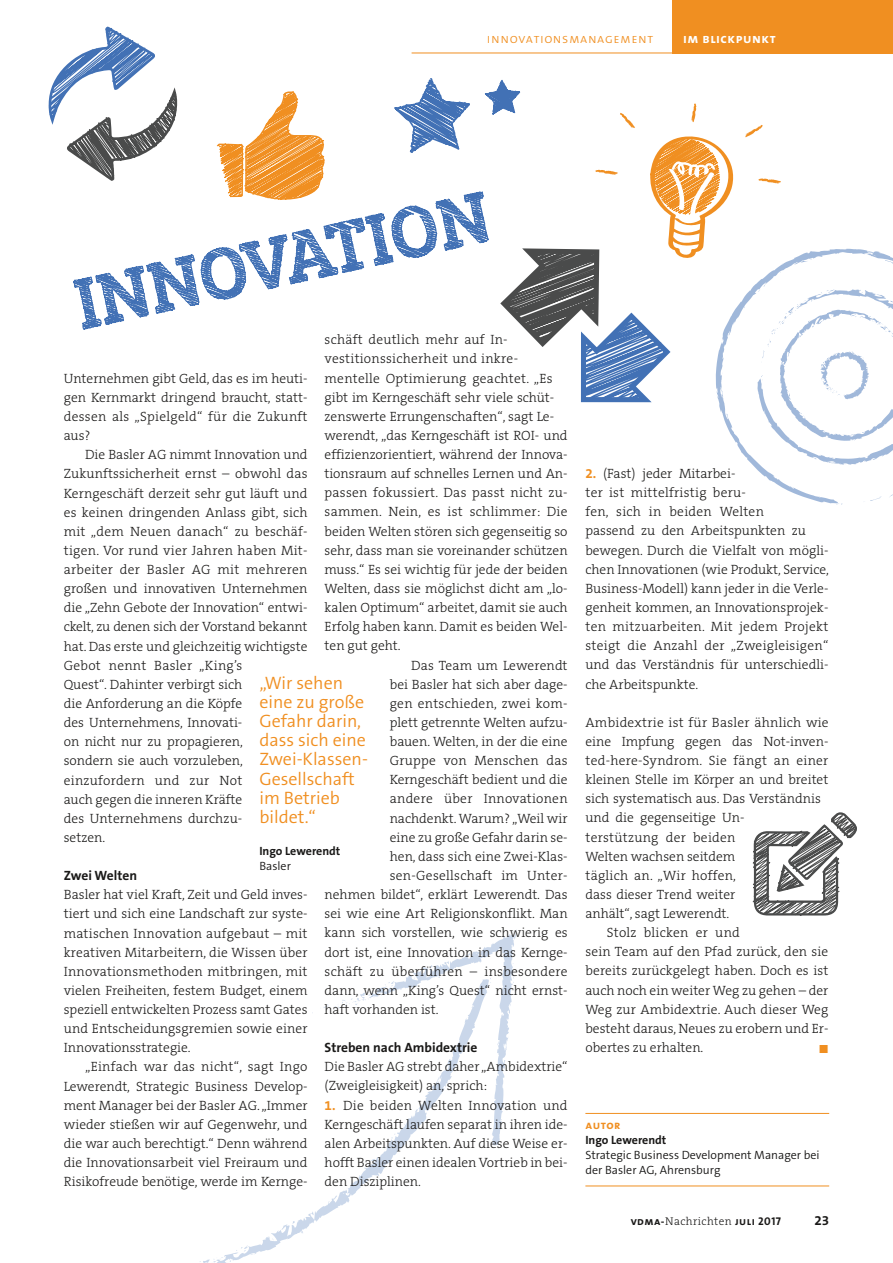
<style>
.page{position:relative;width:893px;height:1263px;background:#fff}
.page>*{position:absolute;margin:0;border:0;box-sizing:border-box;transform-origin:0 0}
.t1{font:300 18px/19.2px "The Sans B W4";color:#f08f21}
.t2{font:300 13.5px/19.2px "The Serif B W3";color:#1a1918;text-align:justify}
.t3{font:300 13.5px "The Serif B W3";letter-spacing:.02em;color:#1a1918}
.t4{font:700 13.5px "The Sans B W7";color:#1a1918}
.t5{font:13.5px "The Sans Light Caps";letter-spacing:.04em;color:#f08f21}
.t6{font:13.5px "The Sans Bold Caps";letter-spacing:.04em;color:#fff}
.t7{font:300 12px/15px "The Sans B W4";color:#1a1918}
.t8{font:700 12px "The Sans B W7";color:#1a1918}
.t9{font:12px "The Sans Bold Caps";letter-spacing:.04em;color:#f08f21}
.t10{font:11.25px "The Sans Bold Caps";letter-spacing:.04em;color:#1a1918}
.s1{font-family:"The Sans B W7";font-weight:700;color:#f08f21}
.s2{font-family:"The Serif B W3";font-weight:300}
</style>
<div class="page">
<svg style="left:261px;top:1163px;width:127px;height:89px"></svg>
<svg style="left:345px;top:1188px;width:3px;height:6px"></svg>
<svg style="left:200px;top:1244px;width:61px;height:19px"></svg>
<svg style="left:267px;top:1236px;width:7px;height:5px"></svg>
<svg style="left:291px;top:1221px;width:5px;height:3px"></svg>
<svg style="left:323px;top:929px;width:194px;height:234px"></svg>
<div style="left:672px;top:0;width:221px;height:53px;background:#f08f21"></div>
<hr style="left:585px;top:1113px;width:244px;height:1px;background:#f08f21">
<hr style="left:585px;top:1185px;width:244px;height:1px;background:#f08f21">
<svg style="left:49px;top:26px;width:129px;height:134px"></svg>
<svg style="left:216px;top:91px;width:109px;height:69px"></svg>
<svg style="left:753px;top:812px;width:104px;height:104px"></svg>
<svg style="left:394px;top:52px;width:499px;height:453px"></svg>
<svg style="left:73px;top:160px;width:421px;height:182px"></svg>
<p class="t5" style="left:487px;top:27px;width:168px">innovationsmanagement</p>
<p class="t6" style="left:683px;top:27px;width:94px">im blickpunkt</p>
<p class="t3" style="left:325px;top:331px;width:185px">schäft deutlich mehr auf In-</p>
<p class="t3" style="left:325px;top:350px;width:195px">vestitionssicherheit und inkre-</p>
<p class="t3" style="left:325px;top:369px;width:230px">mentelle Optimierung geachtet. „Es</p>
<p class="t2" style="left:325px;top:388px;width:231px">gibt im Kerngeschäft sehr viele schüt-</p>
<p class="t2" style="left:325px;top:407px;width:231px">zenswerte Errungenschaften“, sagt Le-</p>
<p class="t2" style="left:325px;top:426px;width:245px">werendt, „das Kerngeschäft ist ROI- und</p>
<p class="t2" style="left:325px;top:445px;width:244px">effizienzorientiert, während der Innova-</p>
<p class="t2" style="left:325px;top:464px;width:245px">tionsraum auf schnelles Lernen und An-</p>
<p class="t3" style="left:325px;top:484px;width:245px">passen fokussiert. Das passt nicht zu-</p>
<p class="t3" style="left:325px;top:503px;width:245px">sammen. Nein, es ist schlimmer: Die</p>
<p class="t2" style="left:325px;top:521px;width:245px">beiden Welten stören sich gegenseitig so</p>
<p class="t2" style="left:325px;top:541px;width:244px">sehr, dass man sie voreinander schützen</p>
<p class="t2" style="left:325px;top:560px;width:244px">muss.“ Es sei wichtig für jede der beiden</p>
<p class="t2" style="left:325px;top:579px;width:244px">Welten, dass sie möglichst dicht am „lo-</p>
<p class="t2" style="left:325px;top:598px;width:245px">kalen Optimum“ arbeitet, damit sie auch</p>
<p class="t2" style="left:325px;top:617px;width:245px">Erfolg haben kann. Damit es beiden Wel-</p>
<p class="t2" style="left:325px;top:636px;width:78px">ten gut geht.</p>
<p class="t2" style="left:411px;top:655px;width:158px">Das Team um Lewerendt</p>
<p class="t2" style="left:390px;top:674px;width:179px">bei Basler hat sich aber dage-</p>
<p class="t3" style="left:390px;top:694px;width:179px">gen entschieden, zwei kom-</p>
<p class="t2" style="left:390px;top:713px;width:179px">plett getrennte Welten aufzu-</p>
<p class="t2" style="left:390px;top:732px;width:179px">bauen. Welten, in der die eine</p>
<p class="t3" style="left:390px;top:752px;width:179px">Gruppe von Menschen das</p>
<p class="t2" style="left:390px;top:770px;width:179px">Kerngeschäft bedient und die</p>
<p class="t3" style="left:390px;top:790px;width:179px">andere über Innovationen</p>
<p class="t2" style="left:390px;top:808px;width:179px">nachdenkt. Warum? „Weil wir</p>
<p class="t2" style="left:390px;top:828px;width:179px">eine zu große Gefahr darin se-</p>
<p class="t2" style="left:390px;top:847px;width:179px">hen, dass sich eine Zwei-Klas-</p>
<p class="t3" style="left:390px;top:867px;width:179px">sen-Gesellschaft im Unter-</p>
<p class="t2" style="left:325px;top:885px;width:244px">nehmen bildet“, erklärt Lewerendt. Das</p>
<p class="t2" style="left:325px;top:904px;width:245px">sei wie eine Art Religionskonflikt. Man</p>
<p class="t2" style="left:325px;top:923px;width:245px">kann sich vorstellen, wie schwierig es</p>
<p class="t2" style="left:325px;top:942px;width:245px">dort ist, eine Innovation in das Kernge-</p>
<p class="t3" style="left:325px;top:962px;width:245px">schäft zu überführen – insbesondere</p>
<p class="t2" style="left:325px;top:981px;width:244px">dann, wenn „King’s Quest“ nicht ernst-</p>
<p class="t2" style="left:325px;top:1000px;width:116px">haft vorhanden ist.</p>
<p class="t4" style="left:325px;top:1039px;width:154px">Streben nach Ambidextrie</p>
<p class="t2" style="left:325px;top:1057px;width:244px">Die Basler AG strebt daher „Ambidextrie“ (Zweigleisigkeit) an, sprich:</p>
<p class="t2" style="left:325px;top:1095px;width:245px"><span class="s1">1.</span> Die beiden Welten Innovation und Kerngeschäft laufen separat in ihren ide&shy;alen Arbeitspunkten. Auf diese Weise er&shy;hofft Basler einen idealen Vortrieb in bei&shy;den Disziplinen.</p>
<p class="t2" style="left:64px;top:369px;width:245px">Unternehmen gibt Geld, das es im heuti&shy;gen Kernmarkt dringend braucht, statt&shy;dessen als „Spielgeld“ für die Zukunft aus?</p>
<p class="t2" style="left:64px;top:445px;width:245px;text-align:left;text-indent:21px">Die Basler AG nimmt Innovation und<br>Zukunftssicherheit ernst – obwohl das<br>Kerngeschäft derzeit sehr gut läuft und es keinen dringenden Anlass gibt, sich mit „dem Neuen danach“ zu beschäf&shy;tigen. Vor rund vier Jahren haben Mit&shy;arbeiter der Basler AG mit mehreren großen und innovativen Unternehmen die „Zehn Gebote der Innovation“ entwi&shy;ckelt, zu denen sich der Vorstand bekannt hat. Das erste und gleichzeitig wichtigste<br>Gebot nennt Basler „King’s<br>Quest“. Dahinter verbirgt sich<br>die Anforderung an die Köpfe<br>des Unternehmens, Innovati-<br>on nicht nur zu propagieren,<br>sondern sie auch vorzuleben, einzufordern und zur Not<br>auch gegen die inneren Kräfte<br>des Unternehmens durchzu-<br>setzen.</p>
<p class="t4" style="left:64px;top:867px;width:75px">Zwei Welten</p>
<p class="t2" style="left:64px;top:885px;width:245px">Basler hat viel Kraft, Zeit und Geld inves&shy;tiert und sich eine Landschaft zur syste&shy;matischen Innovation aufgebaut – mit kreativen Mitarbeitern, die Wissen über Innovationsmethoden mitbringen, mit vielen Freiheiten, festem Budget, einem speziell entwickelten Prozess samt Gates und Entscheidungsgremien sowie einer Innovationsstrategie.</p>
<p class="t2" style="left:64px;top:1057px;width:245px;text-indent:21px">„Einfach war das nicht“, sagt Ingo Lewerendt, Strategic Business Develop&shy;ment Manager bei der Basler AG. „Immer wieder stießen wir auf Gegenwehr, und die war auch berechtigt.“ Denn während die Innovationsarbeit viel Freiraum und Risikofreude benötige, werde im Kernge-</p>
<h1 class="t1" style="left:259px;top:673px;width:110px">„Wir sehen eine zu große<br>Gefahr darin, dass sich eine<br>Zwei-Klassen-<br>Gesellschaft im Betrieb bildet.“</h1>
<p class="t8" style="left:259px;top:843px;width:82px">Ingo Lewerendt</p>
<p class="t7" style="left:259px;top:858px;width:33px">Basler</p>
<p class="t2" style="left:585px;top:464px;width:245px;text-align:left"><span class="s1">2.</span> (Fast) jeder Mitarbei-<br>ter ist mittelfristig beru-<br>fen, sich in beiden Welten<br>passend zu den Arbeitspunkten zu bewegen. Durch die Vielfalt von mögli&shy;chen Innovationen (wie Produkt, Service, Business-Modell) kann jeder in die Verle&shy;genheit kommen, an Innovationsprojek&shy;ten mitzuarbeiten. Mit jedem Projekt steigt die Anzahl der „Zweigleisigen“ und das Verständnis für unterschiedli&shy;che Arbeitspunkte.</p>
<p class="t3" style="left:585px;top:713px;width:245px">Ambidextrie ist für Basler ähnlich wie</p>
<p class="t2" style="left:585px;top:732px;width:245px">eine Impfung gegen das Not-inven-</p>
<p class="t3" style="left:585px;top:752px;width:245px">ted-here-Syndrom. Sie fängt an einer</p>
<p class="t2" style="left:585px;top:770px;width:244px">kleinen Stelle im Körper an und breitet</p>
<p class="t2" style="left:585px;top:789px;width:237px">sich systematisch aus. Das Verständnis</p>
<p class="t2" style="left:585px;top:808px;width:161px">und die gegenseitige Un-</p>
<p class="t3" style="left:585px;top:828px;width:151px">terstützung der beiden</p>
<p class="t2" style="left:585px;top:847px;width:151px">Welten wachsen seitdem</p>
<p class="t3" style="left:585px;top:867px;width:152px">täglich an. „Wir hoffen,</p>
<p class="t2" style="left:585px;top:885px;width:151px">dass dieser Trend weiter</p>
<p class="t2" style="left:585px;top:904px;width:145px">anhält“, sagt Lewerendt.</p>
<p class="t3" style="left:607px;top:924px;width:135px">Stolz blicken er und</p>
<p class="t2" style="left:585px;top:942px;width:244px">sein Team auf den Pfad zurück, den sie</p>
<p class="t2" style="left:585px;top:961px;width:244px">bereits zurückgelegt haben. Doch es ist</p>
<p class="t2" style="left:585px;top:980px;width:245px">auch noch ein weiter Weg zu gehen – der</p>
<p class="t2" style="left:585px;top:1000px;width:245px">Weg zur Ambidextrie. Auch dieser Weg</p>
<p class="t2" style="left:585px;top:1019px;width:245px">besteht daraus, Neues zu erobern und Er-</p>
<p class="t2" style="left:585px;top:1038px;width:119px">obertes zu erhalten.</p>
<p class="t9" style="left:585px;top:1114px;width:37px">autor</p>
<p class="t8" style="left:585px;top:1132px;width:82px">Ingo Lewerendt</p>
<p class="t7" style="left:585px;top:1147px;width:236px">Strategic Business Development Manager bei der Basler AG, Ahrensburg</p>
<p class="t10" style="left:631px;top:1211px;width:152px">vdma-<span class="s2">Nachrichten</span> juli 2017</p>
<p class="t4" style="left:814px;top:1211px;width:16px">23</p>
</div>
